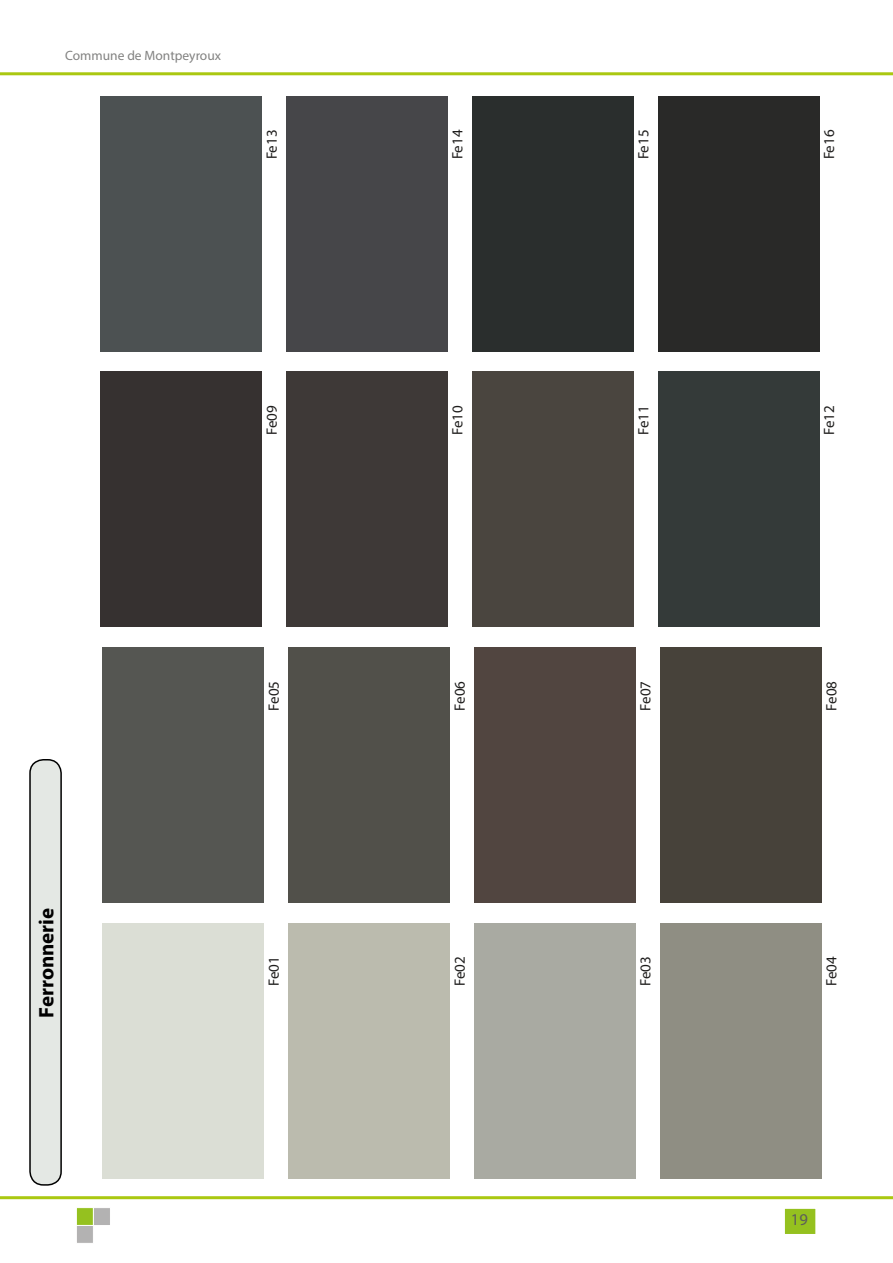
<style>
.page{position:relative;width:893px;height:1263px;background:#fff}
.page>*{position:absolute;margin:0;border:0;box-sizing:border-box;transform-origin:0 0}
.t1{font:700 21px "Myriad Pro";color:#000}
.t2{font:16.5px "Myriad Pro";color:#5c5c5b}
.t3{font:15px "Myriad Pro";color:#1e1d1c}
.t4{font:13.5px "Myriad Pro";color:#828281}
</style>
<div class="page">
<div style="left:76px;top:1207px;width:18px;height:19px;background:#95c11f;border:1px solid #fff"></div>
<div style="left:76px;top:1225px;width:18px;height:19px;background:#b3b2b2;border:1px solid #fff"></div>
<div style="left:93px;top:1207px;width:18px;height:19px;background:#b3b2b2;border:1px solid #fff"></div>
<hr style="left:0;top:1196px;width:893px;height:3px;background:#aac811">
<div style="left:783px;top:1207px;width:34px;height:29px;background:#95c11f;border:2px solid #fff"></div>
<hr style="left:0;top:72px;width:893px;height:3px;background:#aac811">
<div style="left:30px;top:760px;width:31px;height:425px;background:#e4e8e4;border-radius:14px"></div>
<div style="left:29px;top:759px;width:33px;height:427px;border:2px solid #000;border-radius:14px"></div>
<div style="left:100px;top:372px;width:162px;height:255px;background:#363130"></div>
<div style="left:286px;top:372px;width:162px;height:255px;background:#3e3937"></div>
<div style="left:472px;top:372px;width:162px;height:255px;background:#4a453f"></div>
<div style="left:658px;top:372px;width:161px;height:255px;background:#343a39"></div>
<div style="left:100px;top:96px;width:162px;height:255px;background:#4c5152"></div>
<div style="left:286px;top:96px;width:162px;height:255px;background:#464649"></div>
<div style="left:472px;top:96px;width:162px;height:255px;background:#2a2e2d"></div>
<div style="left:658px;top:96px;width:161px;height:255px;background:#292928"></div>
<div style="left:103px;top:923px;width:161px;height:255px;background:#dbded5"></div>
<div style="left:288px;top:923px;width:162px;height:255px;background:#bbbbae"></div>
<div style="left:474px;top:923px;width:162px;height:255px;background:#a9aaa2"></div>
<div style="left:660px;top:923px;width:162px;height:255px;background:#8f8e83"></div>
<div style="left:103px;top:647px;width:161px;height:256px;background:#555652"></div>
<div style="left:288px;top:647px;width:162px;height:256px;background:#51504a"></div>
<div style="left:474px;top:647px;width:162px;height:256px;background:#514540"></div>
<div style="left:660px;top:647px;width:162px;height:256px;background:#47423a"></div>
<p class="t4" style="left:65px;top:47px;width:157px">Commune de Montpeyroux</p>
<p class="t3" style="left:262px;top:159px;width:31px;rotate:-90deg">Fe13</p>
<p class="t3" style="left:448px;top:159px;width:31px;rotate:-90deg">Fe14</p>
<p class="t3" style="left:634px;top:159px;width:31px;rotate:-90deg">Fe15</p>
<p class="t3" style="left:820px;top:159px;width:31px;rotate:-90deg">Fe16</p>
<h1 class="t1" style="left:33px;top:1018px;width:112px;rotate:-90deg">Ferronnerie</h1>
<p class="t3" style="left:262px;top:435px;width:31px;rotate:-90deg">Fe09</p>
<p class="t3" style="left:448px;top:435px;width:31px;rotate:-90deg">Fe10</p>
<p class="t3" style="left:634px;top:435px;width:31px;rotate:-90deg">Fe11</p>
<p class="t3" style="left:820px;top:435px;width:31px;rotate:-90deg">Fe12</p>
<p class="t3" style="left:265px;top:711px;width:31px;rotate:-90deg">Fe05</p>
<p class="t3" style="left:450px;top:711px;width:31px;rotate:-90deg">Fe06</p>
<p class="t3" style="left:636px;top:711px;width:31px;rotate:-90deg">Fe07</p>
<p class="t3" style="left:822px;top:711px;width:31px;rotate:-90deg">Fe08</p>
<p class="t3" style="left:265px;top:986px;width:31px;rotate:-90deg">Fe01</p>
<p class="t3" style="left:450px;top:986px;width:31px;rotate:-90deg">Fe02</p>
<p class="t3" style="left:636px;top:986px;width:31px;rotate:-90deg">Fe03</p>
<p class="t3" style="left:822px;top:986px;width:31px;rotate:-90deg">Fe04</p>
<p class="t2" style="left:791px;top:1209px;width:18px">19</p>
</div>
